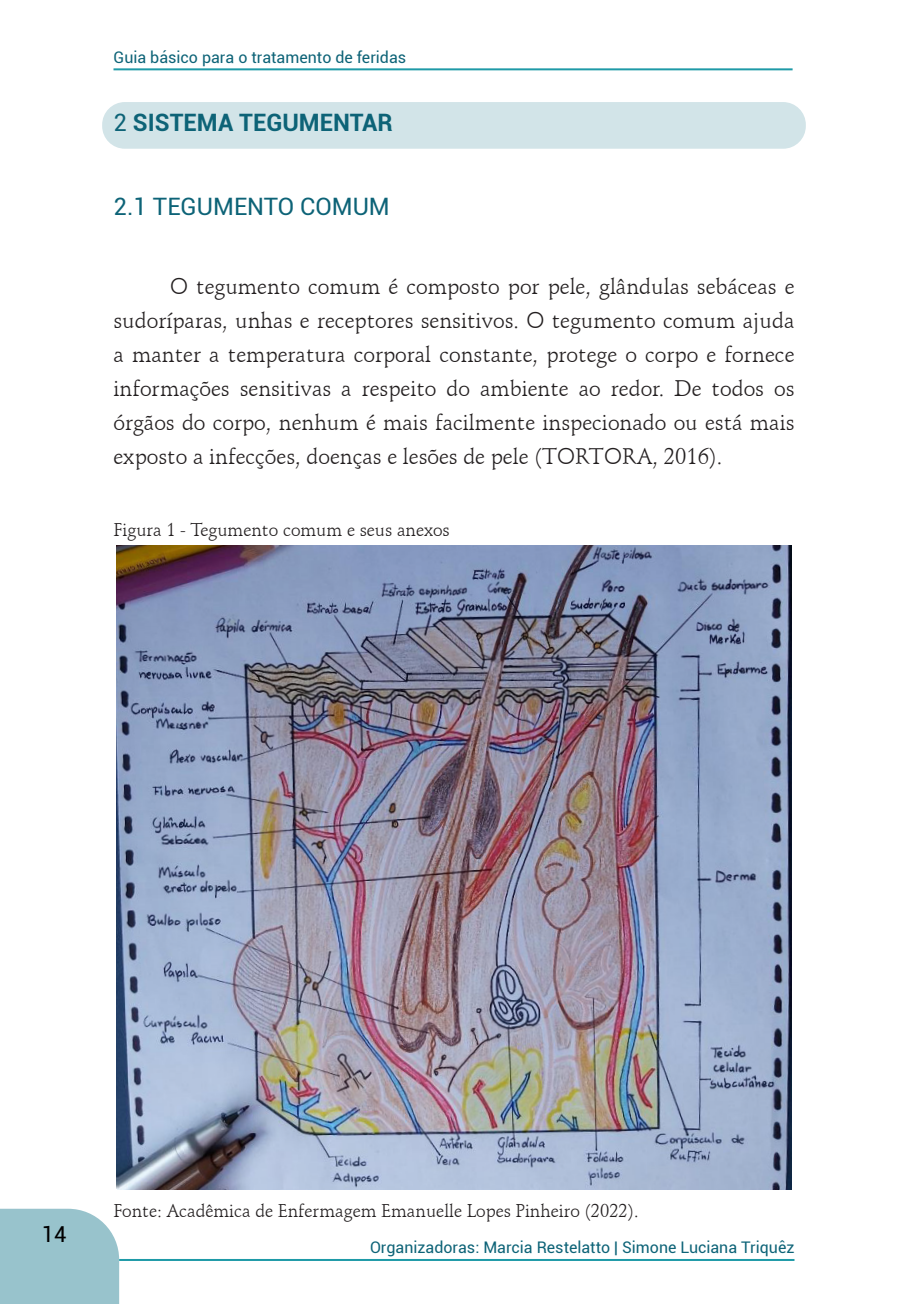
<style>
.page{position:relative;width:908px;height:1304px;background:#fff}
.page>*{position:absolute;margin:0;border:0;box-sizing:border-box;transform-origin:0 0}
.titulos_-_1{font:700 24px "Roboto";color:#0d6377}
.titulos_-_2{font:24px "Roboto";color:#0d6377}
.texto{font:22px/34px "Schneidler BT";color:#231f20;text-align:justify}
.t1{font:22px "Roboto";color:#000}
.legendas{font:18px "Schneidler BT";color:#231f20}
.t2{font:16px "Roboto";color:#0d6377}
.s1{font-weight:400}
</style>
<div class="page">
<div style="left:0;top:1209px;width:119px;height:95px;background:#98c3cc"></div>
<hr style="left:113px;top:68px;width:679px;height:2px;background:#1e9aa7">
<hr style="left:119px;top:1259px;width:675px;height:2px;background:#1e9aa7">
<div style="left:102px;top:102px;width:703px;height:47px;background:#d2e4e8;border-radius:23px"></div>
<img style="left:116px;top:545px;width:675px;height:645px">
<p class="t2" style="left:113px;top:46px;width:294px">Guia básico para o tratamento de feridas</p>
<p class="titulos_-_1" style="left:113px;top:106px;width:281px"><span class="s1">2</span> SISTEMA TEGUMENTAR</p>
<p class="titulos_-_2" style="left:113px;top:189px;width:278px">2.1 TEGUMENTO COMUM</p>
<p class="texto" style="left:113px;top:269px;width:682px;text-indent:57px">O tegumento comum é composto por pele, glândulas sebáceas e sudoríparas, unhas e receptores sensitivos. O tegumento comum ajuda a manter a temperatura corporal constante, protege o corpo e fornece informações sensitivas a respeito do ambiente ao redor. De todos os órgãos do corpo, nenhum é mais facilmente inspecionado ou está mais exposto a infecções, doenças e lesões de pele (TORTORA, 2016).</p>
<p class="legendas" style="left:113px;top:519px;width:337px">Figura 1 - Tegumento comum e seus anexos</p>
<p class="t1" style="left:42px;top:1219px;width:26px">14</p>
<p class="legendas" style="left:113px;top:1199px;width:526px">Fonte: Acadêmica de Enfermagem Emanuelle Lopes Pinheiro (2022).</p>
<p class="t2" style="left:370px;top:1236px;width:425px">Organizadoras: Marcia Restelatto | Simone Luciana Triquêz</p>
</div>
